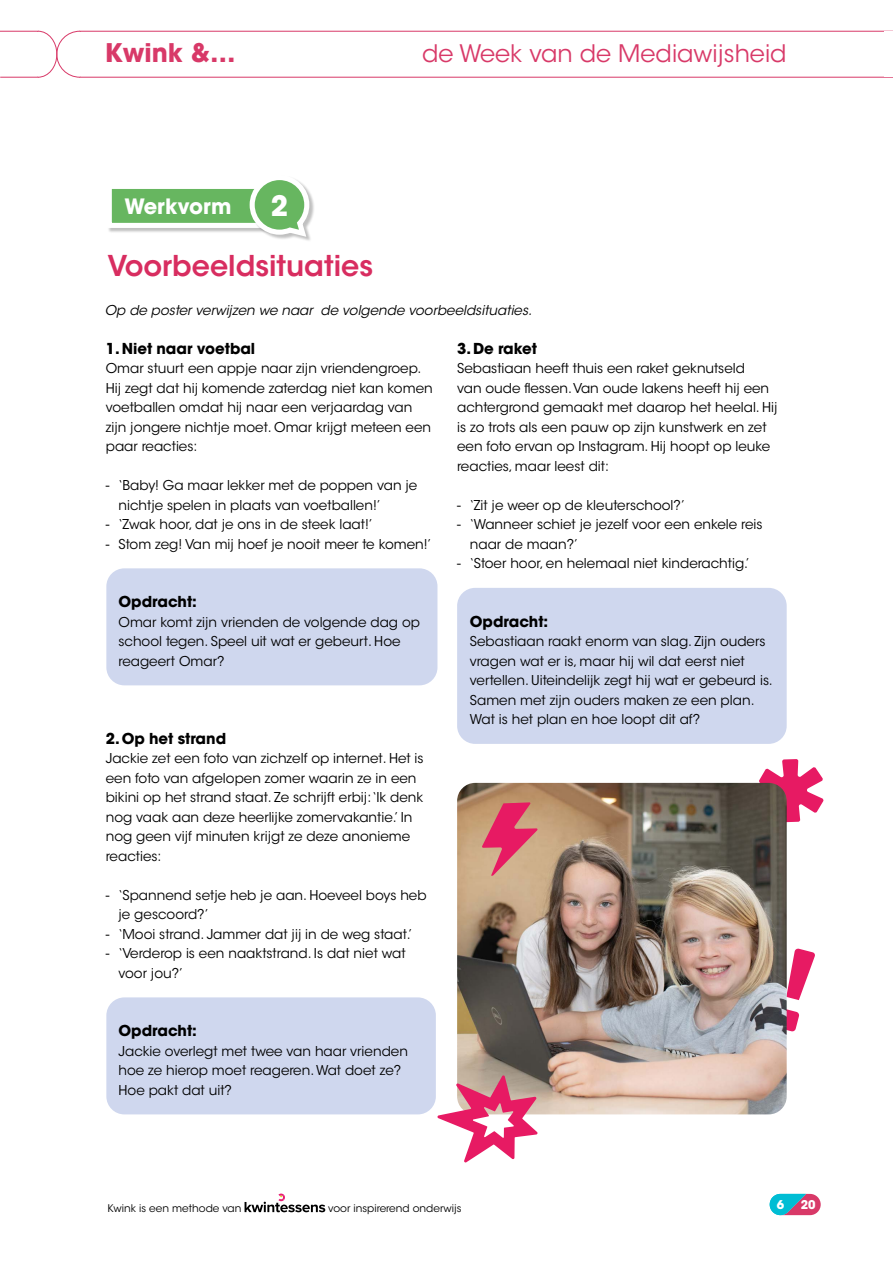
<style>
.page{position:relative;width:893px;height:1263px;background:#fff}
.page>*{position:absolute;margin:0;border:0;box-sizing:border-box;transform-origin:0 0}
.t1{font:600 28.5px "ITC Avant Garde Std";color:#d82d60}
.t2{font:700 28.05px "ITC Avant Garde Std";color:#fff}
.t3{font:700 25.5px "ITC Avant Garde Std";color:#d83968}
.t4{font:24px "ITC Avant Garde Std";color:#d83968}
.t5{font:700 21px "ITC Avant Garde Std";color:#fff}
.t6{font:700 15px "ITC Avant Garde Std";color:#000}
.t7{font:13.5px/19.5px "ITC Avant Garde Std";color:#000}
.t8{font:italic 13.5px "ITC Avant Garde Std";color:#000}
.t9{font:700 12px "ITC Avant Garde Std";color:#fff}
.t10{font:10.5px "ITC Avant Garde Std";color:#000}
</style>
<div class="page">
<svg style="left:0;top:31px;width:893px;height:47px"></svg>
<svg style="left:770px;top:1194px;width:51px;height:22px"></svg>
<svg style="left:245px;top:1193px;width:80px;height:19px"></svg>
<div style="left:884px;top:31px;width:9px;height:46px;background:#fff"></div>
<div style="left:106px;top:997px;width:330px;height:117px;background:#cfd7ee;border-radius:18px"></div>
<div style="left:106px;top:568px;width:331px;height:117px;background:#cfd7ee;border-radius:18px"></div>
<div style="left:457px;top:588px;width:330px;height:156px;background:#cfd7ee;border-radius:18px"></div>
<div style="left:108px;top:184px;width:169px;height:50px;background:#000;opacity:.25"></div>
<div style="left:109px;top:186px;width:159px;height:39px;background:#67b660"></div>
<div style="left:107px;top:184px;width:164px;height:44px;border:5px solid #fff"></div>
<div style="left:250px;top:176px;width:65px;height:66px;background:#000;opacity:.25"></div>
<svg style="left:247px;top:176px;width:65px;height:64px"></svg>
<svg style="left:759px;top:759px;width:65px;height:63px"></svg>
<svg style="left:787px;top:948px;width:28px;height:84px"></svg>
<img style="left:457px;top:783px;width:330px;height:331px">
<svg style="left:437px;top:1075px;width:101px;height:88px"></svg>
<svg style="left:482px;top:802px;width:56px;height:74px;background:#d66d76"></svg>
<h3 class="t3" style="left:105px;top:36px;width:132px">Kwink &amp;…</h3>
<h3 class="t4" style="left:422px;top:38px;width:366px">de Week van de Mediawijsheid</h3>
<h3 class="t5" style="left:125px;top:192px;width:108px">Werkvorm</h3>
<h2 class="t2" style="left:271px;top:187px;width:19px">2</h2>
<h1 class="t1" style="left:107px;top:247px;width:267px">Voorbeeldsituaties</h1>
<p class="t8" style="left:105px;top:302px;width:429px">Op de poster verwijzen we naar de volgende voorbeeldsituaties.</p>
<p class="t6" style="left:106px;top:339px;width:151px">1. Niet naar voetbal</p>
<p class="t7" style="left:106px;top:359px;width:328px">Omar stuurt een appje naar zijn vriendengroep.<br>Hij zegt dat hij komende zaterdag niet kan komen voetballen omdat hij naar een verjaardag van zijn jongere nichtje moet. Omar krijgt meteen een paar reacties:</p>
<p class="t7" style="left:119px;top:476px;width:300px;text-indent:-13px">- ‘Baby! Ga maar lekker met de poppen van je nichtje spelen in plaats van voetballen!’</p>
<p class="t7" style="left:106px;top:515px;width:269px">- ‘Zwak hoor, dat je ons in de steek laat!’</p>
<p class="t7" style="left:106px;top:534px;width:327px">- Stom zeg! Van mij hoef je nooit meer te komen!’</p>
<p class="t6" style="left:119px;top:592px;width:80px">Opdracht:</p>
<p class="t7" style="left:119px;top:612px;width:303px">Omar komt zijn vrienden de volgende dag op school tegen. Speel uit wat er gebeurt. Hoe reageert Omar?</p>
<p class="t6" style="left:106px;top:729px;width:122px">2. Op het strand</p>
<p class="t7" style="left:106px;top:749px;width:319px">Jackie zet een foto van zichzelf op internet. Het is een foto van afgelopen zomer waarin ze in een bikini op het strand staat. Ze schrijft erbij: ‘Ik denk nog vaak aan deze heerlijke zomervakantie.’ In nog geen vijf minuten krijgt ze deze anonieme reacties:</p>
<p class="t7" style="left:119px;top:885px;width:310px;text-indent:-13px">- ‘Spannend setje heb je aan. Hoeveel boys heb je gescoord?’</p>
<p class="t7" style="left:106px;top:924px;width:308px">- ‘Mooi strand. Jammer dat jij in de weg staat.’</p>
<p class="t7" style="left:119px;top:944px;width:289px;text-indent:-13px">- ‘Verderop is een naaktstrand. Is dat niet wat voor jou?’</p>
<p class="t6" style="left:119px;top:1021px;width:80px">Opdracht:</p>
<p class="t7" style="left:119px;top:1041px;width:291px">Jackie overlegt met twee van haar vrienden hoe ze hierop moet reageren. Wat doet ze?<br>Hoe pakt dat uit?</p>
<p class="t6" style="left:457px;top:339px;width:81px">3. De raket</p>
<p class="t7" style="left:457px;top:359px;width:322px">Sebastiaan heeft thuis een raket geknutseld<br>van oude flessen. Van oude lakens heeft hij een achtergrond gemaakt met daarop het heelal. Hij is zo trots als een pauw op zijn kunstwerk en zet een foto ervan op Instagram. Hij hoopt op leuke reacties, maar leest dit:</p>
<p class="t7" style="left:457px;top:495px;width:229px">- ‘Zit je weer op de kleuterschool?’</p>
<p class="t7" style="left:470px;top:515px;width:294px;text-indent:-13px">- ‘Wanneer schiet je jezelf voor een enkele reis naar de maan?’</p>
<p class="t7" style="left:457px;top:554px;width:294px">- ‘Stoer hoor, en helemaal niet kinderachtig.’</p>
<p class="t6" style="left:470px;top:612px;width:80px">Opdracht:</p>
<p class="t7" style="left:470px;top:632px;width:304px">Sebastiaan raakt enorm van slag. Zijn ouders vragen wat er is, maar hij wil dat eerst niet vertellen. Uiteindelijk zegt hij wat er gebeurd is.<br>Samen met zijn ouders maken ze een plan.<br>Wat is het plan en hoe loopt dit af?</p>
<p class="t10" style="left:107px;top:1202px;width:136px">Kwink is een methode van</p>
<p class="t10" style="left:328px;top:1202px;width:135px">voor inspirerend onderwijs</p>
<p class="t9" style="left:777px;top:1196px;width:9px">6</p>
<p class="t9" style="left:801px;top:1196px;width:16px">20</p>
</div>
